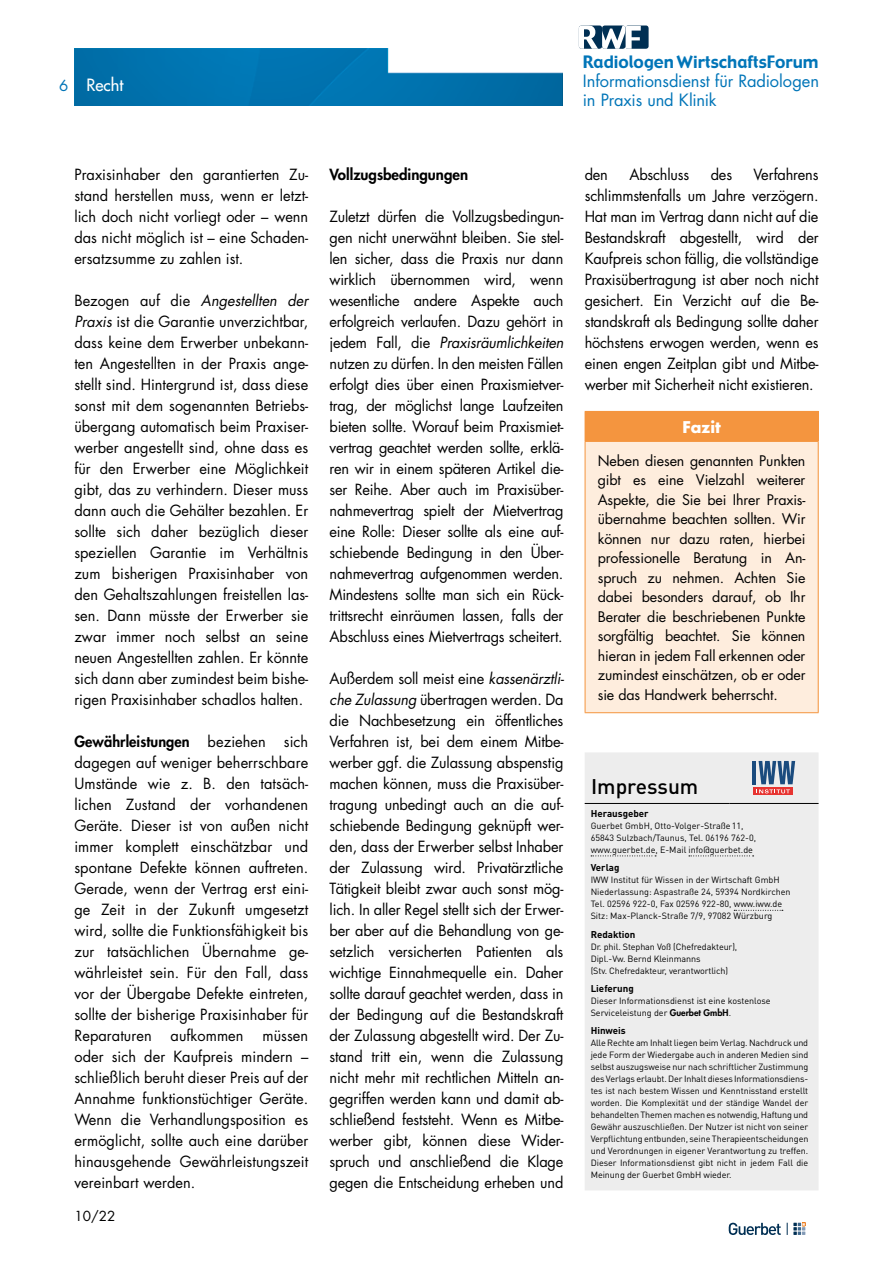
<style>
.page{position:relative;width:893px;height:1263px;background:#fff}
.page>*{position:absolute;margin:0;border:0;box-sizing:border-box;transform-origin:0 0}
.t1{font:500 21px "DIN Pro";color:#000}
.t2{font:16.65px "Gadget";color:#0075b8}
.t3{font:16.5px/18.8px "Futura Std";letter-spacing:-.005em;color:#0075b8}
.t4{font:500 16.5px "Futura Std";color:#fff}
.t5{font:700 15.75px "Futura Std";color:#fff}
.t6{font:15px/21px "Futura Std";color:#000;text-align:justify}
.t7{font:800 15px "Futura Std";color:#000}
.t8{font:15px "Futura Std";color:#0074b7}
.t9{font:14.25px/19.5px "Futura Std";letter-spacing:-.01em;color:#000;text-align:justify}
.t10{font:13.5px "Futura Std";color:#000}
.t11{font:700 9.75px "DIN Pro";color:#000}
.t12{font:9px/12px "DIN Pro";color:#000}
.s1{font-style:italic}
.s2{font-weight:800}
.s3{font-family:"Futura Std";font-weight:800}
</style>
<div class="page">
<svg style="left:729px;top:1223px;width:52px;height:12px"></svg>
<svg style="left:787px;top:1223px;width:18px;height:12px"></svg>
<div style="left:625px;top:26px;width:24px;height:23px;background:#002f53;border-radius:3px"></div>
<svg style="left:579px;top:26px;width:62px;height:23px"></svg>
<img style="left:74px;top:49px;width:489px;height:57px">
<div style="left:585px;top:411px;width:233px;height:30px;background:#f4953f"></div>
<div style="left:585px;top:441px;width:233px;height:272px;background:#feeddd"></div>
<hr style="left:585px;top:411px;width:234px;height:1px;background:#f4953f">
<svg style="left:818px;top:412px;width:1px;height:29px"></svg>
<hr style="left:585px;top:441px;width:234px;height:1px;background:#f4953f">
<hr style="left:585px;top:442px;width:1px;height:270px;background:#f4953f">
<hr style="left:818px;top:442px;width:1px;height:270px;background:#f4953f">
<hr style="left:585px;top:712px;width:234px;height:1px;background:#f4953f">
<div style="left:585px;top:752px;width:234px;height:438px;background:#ededed"></div>
<hr style="left:585px;top:803px;width:144px;height:1px;background:#000">
<hr style="left:729px;top:803px;width:90px;height:1px;background:#000">
<svg style="left:753px;top:788px;width:39px;height:7px"></svg>
<hr style="left:753px;top:761px;width:3px;height:23px;background:#1a4b7e">
<svg style="left:756px;top:761px;width:39px;height:32px"></svg>
<svg style="left:591px;top:855px;width:65px;height:1px"></svg>
<svg style="left:689px;top:855px;width:65px;height:1px"></svg>
<svg style="left:734px;top:910px;width:49px;height:1px"></svg>
<p class="t8" style="left:59px;top:76px;width:11px">6</p>
<p class="t4" style="left:86px;top:74px;width:38px">Recht</p>
<p class="t2" style="left:583px;top:52px;width:237px">Radiologen WirtschaftsForum</p>
<p class="t3" style="left:583px;top:72px;width:238px">Informationsdienst für Radiologen in Praxis und Klinik</p>
<p class="t6" style="left:74px;top:164px;width:235px">Praxisinhaber den garantierten Zu&shy;stand herstellen muss, wenn er letzt&shy;lich doch nicht vorliegt oder – wenn das nicht möglich ist – eine Schaden&shy;ersatzsumme zu zahlen ist.</p>
<p class="t6" style="left:74px;top:290px;width:235px">Bezogen auf die <span class="s1">Angestellten der Praxis</span> ist die Garantie unverzichtbar, dass keine dem Erwerber unbekann&shy;ten Angestellten in der Praxis ange&shy;stellt sind. Hintergrund ist, dass diese sonst mit dem sogenannten Betriebs&shy;übergang automatisch beim Praxiser&shy;werber angestellt sind, ohne dass es für den Erwerber eine Möglichkeit gibt, das zu verhindern. Dieser muss dann auch die Gehälter bezahlen. Er sollte sich daher bezüglich dieser speziellen Garantie im Verhältnis zum bisherigen Praxisinhaber von den Gehaltszahlungen freistellen las&shy;sen. Dann müsste der Erwerber sie zwar immer noch selbst an seine neuen Angestellten zahlen. Er könnte sich dann aber zumindest beim bishe&shy;rigen Praxisinhaber schadlos halten.</p>
<p class="t6" style="left:74px;top:731px;width:235px"><span class="s2">Gewährleistungen</span> beziehen sich dagegen auf weniger beherrschbare Umstände wie z. B. den tatsäch&shy;lichen Zustand der vorhandenen Geräte. Dieser ist von außen nicht immer komplett einschätzbar und spontane Defekte können auftreten.<br>Gerade, wenn der Vertrag erst eini&shy;ge Zeit in der Zukunft umgesetzt wird, sollte die Funktionsfähigkeit bis zur tatsächlichen Übernahme ge&shy;währleistet sein. Für den Fall, dass vor der Übergabe Defekte eintreten, sollte der bisherige Praxisinhaber für Reparaturen</p>
<p class="t6" style="left:171px;top:1025px;width:75px">aufkommen</p>
<p class="t6" style="left:74px;top:1025px;width:235px;text-indent:188px">müssen oder sich der Kaufpreis mindern – schließlich beruht dieser Preis auf der Annahme funktionstüchtiger Geräte.<br>Wenn die Verhandlungsposition es ermöglicht, sollte auch eine darüber hinausgehende Gewährleistungszeit vereinbart werden.</p>
<p class="t10" style="left:74px;top:1207px;width:42px">10/22</p>
<p class="t7" style="left:330px;top:165px;width:140px">Vollzugsbedingungen</p>
<p class="t6" style="left:330px;top:206px;width:235px">Zuletzt dürfen die Vollzugsbedingun&shy;gen nicht unerwähnt bleiben. Sie stel&shy;len sicher, dass die Praxis nur dann wirklich übernommen wird, wenn wesentliche andere Aspekte auch erfolgreich verlaufen. Dazu gehört in jedem Fall, die <span class="s1">Praxisräumlichkeiten </span>nutzen zu dürfen. In den meisten Fällen erfolgt dies über einen Praxismietver&shy;trag, der möglichst lange Laufzeiten bieten sollte. Worauf beim Praxismiet&shy;vertrag geachtet werden sollte, erklä&shy;ren wir in einem späteren Artikel die&shy;ser Reihe. Aber auch im Praxisüber&shy;nahmevertrag spielt der Mietvertrag eine Rolle: Dieser sollte als eine auf&shy;schiebende Bedingung in den Über&shy;nahmevertrag aufgenommen werden.<br>Mindestens sollte man sich ein Rück&shy;trittsrecht einräumen lassen, falls der Abschluss eines Mietvertrags scheitert.</p>
<p class="t6" style="left:330px;top:668px;width:236px">Außerdem soll meist eine <span class="s1">kassenärztli&shy;che Zulassung</span> übertragen werden. Da die Nachbesetzung ein öffentliches Verfahren ist, bei dem einem Mitbe&shy;werber ggf. die Zulassung abspenstig machen können, muss die Praxisüber&shy;tragung unbedingt auch an die auf&shy;schiebende Bedingung geknüpft wer&shy;den, dass der Erwerber selbst Inhaber der Zulassung wird. Privatärztliche Tätigkeit bleibt zwar auch sonst mög&shy;lich. In aller Regel stellt sich der Erwer&shy;ber aber auf die Behandlung von ge&shy;setzlich versicherten Patienten als wichtige Einnahmequelle ein. Daher sollte darauf geachtet werden, dass in der Bedingung auf die Bestandskraft der Zulassung abgestellt wird. Der Zu&shy;stand tritt ein, wenn die Zulassung nicht mehr mit rechtlichen Mitteln an&shy;gegriffen werden kann und damit ab&shy;schließend feststeht. Wenn es Mitbe&shy;werber gibt, können diese Wider&shy;spruch und anschließend die Klage gegen die Entscheidung erheben und</p>
<p class="t6" style="left:585px;top:164px;width:235px;text-indent:169px">Verfahrens schlimmstenfalls um Jahre verzögern.<br>Hat man im Vertrag dann nicht auf die Bestandskraft abgestellt, wird der Kaufpreis schon fällig, die vollständige Praxisübertragung ist aber noch nicht gesichert. Ein Verzicht auf die Be&shy;standskraft als Bedingung sollte daher höchstens erwogen werden, wenn es einen engen Zeitplan gibt und Mitbe&shy;werber mit Sicherheit nicht existieren.</p>
<p class="t5" style="left:682px;top:416px;width:40px">Fazit</p>
<p class="t9" style="left:598px;top:451px;width:209px">Neben diesen genannten Punkten gibt es eine Vielzahl weiterer Aspekte, die Sie bei Ihrer Praxis&shy;übernahme beachten sollten. Wir können nur dazu raten, hierbei professionelle Beratung in An&shy;spruch zu nehmen. Achten Sie dabei besonders darauf, ob Ihr Berater die beschriebenen Punkte sorgfältig beachtet. Sie können hieran in jedem Fall erkennen oder zumindest einschätzen, ob er oder sie das Handwerk beherrscht.</p>
<p class="t6" style="left:585px;top:164px;width:25px">den</p>
<p class="t6" style="left:629px;top:164px;width:61px">Abschluss</p>
<p class="t6" style="left:711px;top:164px;width:23px">des</p>
<h1 class="t1" style="left:591px;top:772px;width:109px">Impressum</h1>
<p class="t11" style="left:591px;top:807px;width:60px">Herausgeber</p>
<p class="t12" style="left:591px;top:819px;width:167px">Guerbet GmbH, Otto-Volger-Straße11,<br>65843 Sulzbach/Taunus, Tel. 06196 762-0, www.guerbet.de, E-Mail info@guerbet.de</p>
<p class="t11" style="left:591px;top:861px;width:30px">Verlag</p>
<p class="t12" style="left:591px;top:874px;width:201px">IWW Institut für Wissen in der Wirtschaft GmbH Niederlassung: Aspastraße 24, 59394 Nordkirchen Tel. 02596 922-0, Fax 02596 922-80, www.iww.de Sitz: Max-Planck-Straße 7/9, 97082 Würzburg</p>
<p class="t11" style="left:591px;top:927px;width:46px">Redaktion</p>
<p class="t12" style="left:591px;top:940px;width:148px">Dr. phil. Stephan Voß (Chefredakteur),<br>Dipl.-Vw. Bernd Kleinmanns<br>(Stv. Chefredakteur, verantwortlich)</p>
<p class="t11" style="left:591px;top:982px;width:45px">Lieferung</p>
<p class="t12" style="left:591px;top:994px;width:182px">Dieser Informationsdienst ist eine kostenlose<br>Serviceleistung der <span class="s3">Guerbet GmbH</span>.</p>
<p class="t11" style="left:591px;top:1024px;width:37px">Hinweis</p>
<p class="t12" style="left:591px;top:1037px;width:219px;text-align:justify">Alle Rechte am Inhalt liegen beim Verlag. Nachdruck und jede Form der Wiedergabe auch in anderen Medien sind selbst auszugsweise nur nach schriftlicher Zustimmung des Verlags erlaubt. Der Inhalt dieses Informationsdiens&shy;tes ist nach bestem Wissen und Kenntnisstand erstellt worden. Die Komplexität und der ständige Wandel der behandelten Themen machen es notwendig, Haftung und Gewähr auszuschließen. Der Nutzer ist nicht von seiner Verpflichtung entbunden, seine Therapieentscheidungen und Verordnungen in eigener Verantwortung zu treffen.<br>Dieser Informationsdienst gibt nicht in jedem Fall die Meinung der Guerbet GmbH wieder.</p>
</div>
